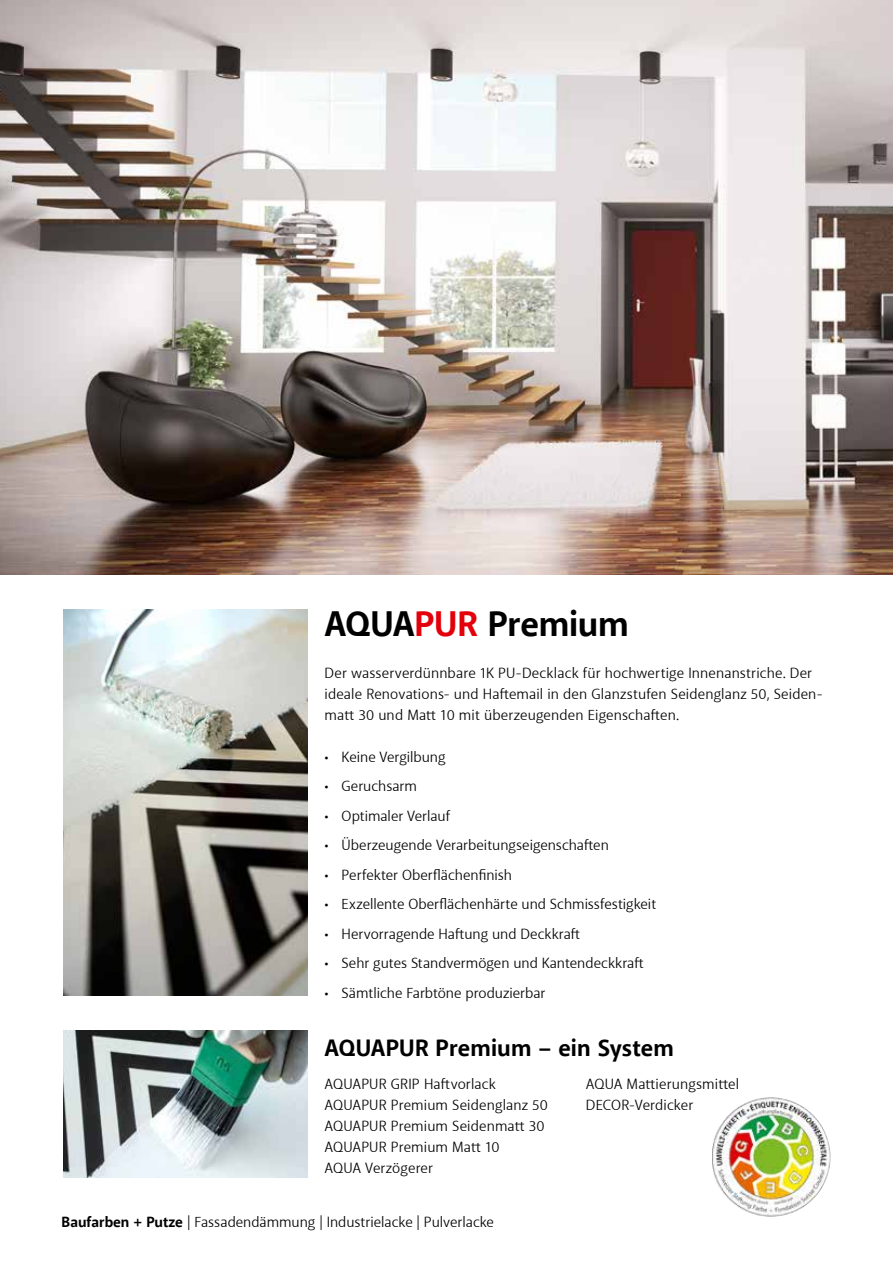
<style>
.page{position:relative;width:893px;height:1263px;background:#fff}
.page>*{position:absolute;margin:0;border:0;box-sizing:border-box;transform-origin:0 0}
.t1{font:700 36px "Akagi Pro";letter-spacing:-.01em;color:#000}
.t2{font:700 24px "Akagi Pro";letter-spacing:.005em;color:#000}
.t3{font:15px/21px "Akagi Pro";letter-spacing:.005em;color:#000}
.s1{color:#e3000b}
.s2{font-weight:700}
</style>
<div class="page">
<img style="left:64px;top:1030px;width:244px;height:148px">
<img style="left:0;top:0;width:893px;height:574px">
<img style="left:64px;top:609px;width:244px;height:386px">
<img style="left:712px;top:1097px;width:118px;height:120px">
<h1 class="t1" style="left:325px;top:602px;width:306px">AQUA<span class="s1">PUR</span> Premium</h1>
<p class="t3" style="left:325px;top:662px;width:499px">Der wasserverdünnbare 1K PU-Decklack für hochwertige Innenanstriche. Der ideale Renovations- und Haftemail in den Glanzstufen Seidenglanz 50, Seiden&shy;matt 30 und Matt 10 mit überzeugenden Eigenschaften.</p>
<p class="t3" style="left:325px;top:746px;width:123px">• Keine Vergilbung</p>
<p class="t3" style="left:325px;top:776px;width:94px">• Geruchsarm</p>
<p class="t3" style="left:325px;top:805px;width:127px">• Optimaler Verlauf</p>
<p class="t3" style="left:325px;top:835px;width:286px">• Überzeugende Verarbeitungseigenschaften</p>
<p class="t3" style="left:325px;top:864px;width:189px">• Perfekter Oberflächenfinish</p>
<p class="t3" style="left:325px;top:894px;width:333px">• Exzellente Oberflächenhärte und Schmissfestigkeit</p>
<p class="t3" style="left:325px;top:923px;width:257px">• Hervorragende Haftung und Deckkraft</p>
<p class="t3" style="left:325px;top:953px;width:321px">• Sehr gutes Standvermögen und Kantendeckkraft</p>
<p class="t3" style="left:325px;top:983px;width:222px">• Sämtliche Farbtöne produzierbar</p>
<h2 class="t2" style="left:325px;top:1033px;width:351px">AQUAPUR Premium – ein System</h2>
<p class="t3" style="left:325px;top:1073px;width:225px">AQUAPUR GRIP Haftvorlack<br>AQUAPUR Premium Seidenglanz 50<br>AQUAPUR Premium Seidenmatt 30<br>AQUAPUR Premium Matt 10<br>AQUA Verzögerer</p>
<p class="t3" style="left:586px;top:1073px;width:155px">AQUA Mattierungsmittel<br>DECOR-Verdicker</p>
<p class="t3" style="left:62px;top:1211px;width:434px"><span class="s2">Baufarben + Putze</span> | Fassadendämmung | Industrielacke | Pulverlacke</p>
</div>
